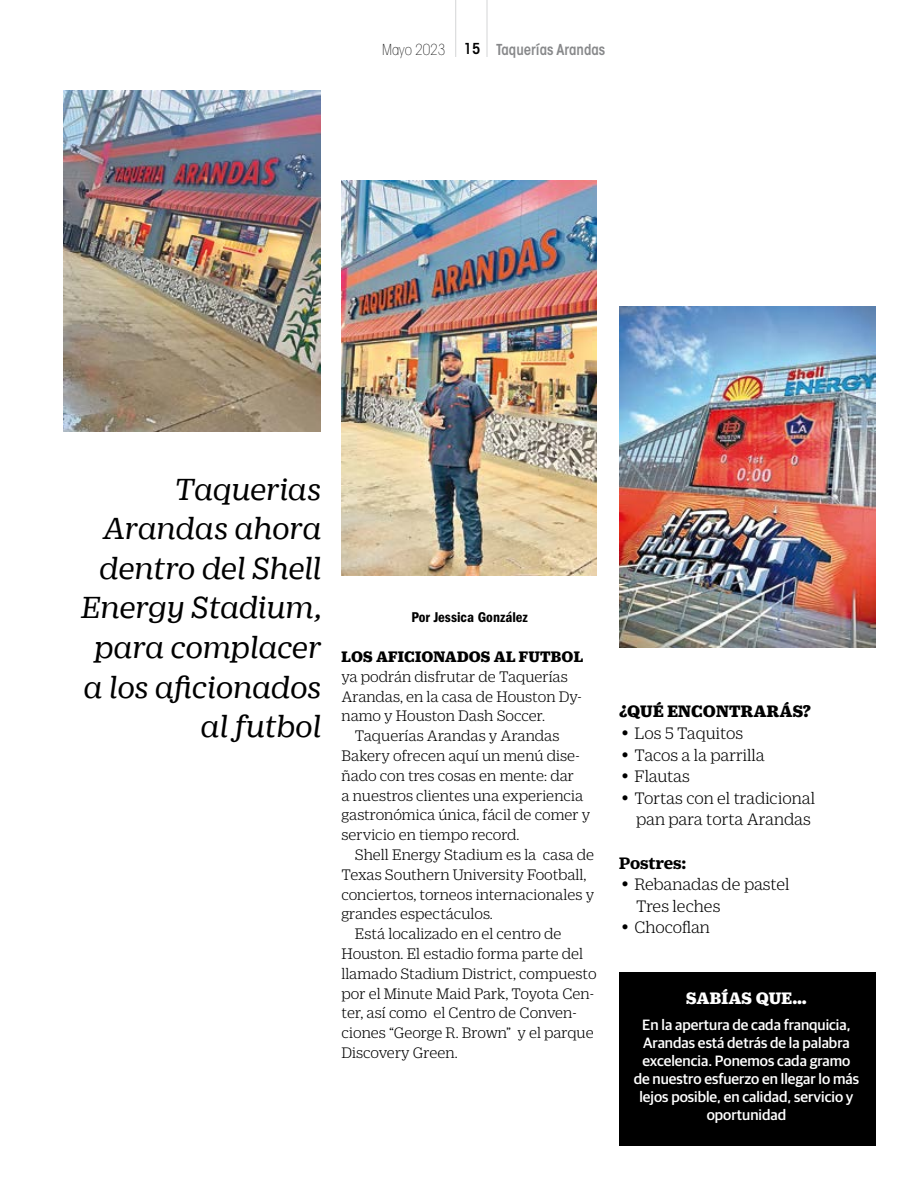
<style>
.page{position:relative;width:918px;height:1188px;background:#fff}
.page>*{position:absolute;margin:0;border:0;box-sizing:border-box;transform-origin:0 0}
.t1{font:italic 33px/39.6px "Duplicate Ionic";color:#000;text-align:right}
.t2{font:300 18px/21.6px "Duplicate Ionic";letter-spacing:-.005em;color:#000;text-align:right}
.t3{font:900 18px "Duplicate Ionic";letter-spacing:.01em;color:#000}
.t4{font:900 18px "Duplicate Ionic";letter-spacing:.01em;color:#fff}
.t5{font:700 18px "Duplicate Ionic";letter-spacing:-.005em;color:#000}
.t6{font:300 16.5px/19.8px "Duplicate Ionic";letter-spacing:-.005em;color:#000}
.t7{font:900 16.5px "Duplicate Ionic";letter-spacing:.01em;color:#000}
.t8{font:500 15px/18px "Guardian Sans";color:#fff;text-align:center}
.t9{font:600 condensed 15px "ITC Avant Garde Std";color:#87888a}
.t10{font:14.7px "ITC Franklin Gothic Std Dm Cd";color:#000}
.s1{font-weight:200;color:#000}
.s2{color:#000}
.s3{font-family:"Franklin Gothic";font-weight:500}
</style>
<div class="page">
<hr style="left:455px;top:0;width:1px;height:57px;background:#d9dadb">
<hr style="left:486px;top:0;width:2px;height:57px;background:#d9dadb">
<img style="left:64px;top:90px;width:256px;height:342px">
<img style="left:341px;top:180px;width:256px;height:396px">
<img style="left:619px;top:306px;width:257px;height:342px">
<div style="left:619px;top:972px;width:256px;height:173px;background:#000"></div>
<p class="t9" style="left:382px;top:41px;width:225px"><span class="s1">Mayo 2023</span> <span class="s2">15</span> Taquerías Arandas</p>
<h1 class="t1" style="left:80px;top:467px;width:242px">Taquerias<br>Arandas ahora dentro del Shell<br>Energy Stadium, para complacer a los aficionados al futbol</h1>
<p class="t10" style="left:411px;top:609px;width:118px">Por Jessica González</p>
<p class="t7" style="left:342px;top:644px;width:243px">LOS AFICIONADOS AL FUTBOL</p>
<p class="t6" style="left:341px;top:665px;width:242px">ya podrán disfrutar de Taquerías<br>Arandas, en la casa de Houston Dy&shy;namo y Houston Dash Soccer.</p>
<p class="t6" style="left:341px;top:725px;width:250px;text-indent:13px">Taquerías Arandas y Arandas<br>Bakery ofrecen aquí un menú dise&shy;ñado con tres cosas en mente: dar<br>a nuestros clientes una experiencia gastronómica única, fácil de comer y servicio en tiempo record.</p>
<p class="t6" style="left:355px;top:844px;width:241px">Shell Energy Stadium es la casa de</p>
<p class="t6" style="left:341px;top:863px;width:247px">Texas Southern University Football,</p>
<p class="t6" style="left:341px;top:883px;width:254px">conciertos, torneos internacionales y</p>
<p class="t6" style="left:341px;top:903px;width:153px">grandes espectáculos.</p>
<p class="t6" style="left:355px;top:923px;width:208px">Está localizado en el centro de</p>
<p class="t6" style="left:341px;top:943px;width:243px">Houston. El estadio forma parte del</p>
<p class="t6" style="left:341px;top:962px;width:257px">llamado Stadium District, compuesto</p>
<p class="t6" style="left:341px;top:982px;width:254px">por el Minute Maid Park, Toyota Cen-</p>
<p class="t6" style="left:341px;top:1002px;width:237px">ter, así como el Centro de Conven-</p>
<p class="t6" style="left:341px;top:1022px;width:254px">ciones “George R. Brown” y el parque</p>
<p class="t6" style="left:341px;top:1042px;width:118px">Discovery Green.</p>
<p class="t3" style="left:619px;top:698px;width:193px">¿QUÉ ENCONTRARÁS?</p>
<p class="t2" style="left:619px;top:721px;width:126px"><span class="s3">•</span> Los 5 Taquitos</p>
<p class="t2" style="left:619px;top:743px;width:147px"><span class="s3">•</span> Tacos a la parrilla</p>
<p class="t2" style="left:619px;top:764px;width:72px"><span class="s3">•</span> Flautas</p>
<p class="t2" style="left:619px;top:786px;width:198px"><span class="s3">•</span> Tortas con el tradicional pan para torta Arandas</p>
<p class="t5" style="left:619px;top:850px;width:69px">Postres:</p>
<p class="t2" style="left:636px;top:872px;width:155px;text-align:left;text-indent:-17px"><span class="s3">•</span> Rebanadas de pastel<br>Tres leches</p>
<p class="t2" style="left:619px;top:916px;width:92px"><span class="s3">•</span> Chocoflan</p>
<p class="t4" style="left:686px;top:985px;width:122px">SABÍAS QUE…</p>
<p class="t8" style="left:634px;top:1014px;width:227px">En la apertura de cada franquicia,<br>Arandas está detrás de la palabra excelencia. Ponemos cada gramo de nuestro esfuerzo en llegar lo más lejos posible, en calidad, servicio y oportunidad</p>
</div>
